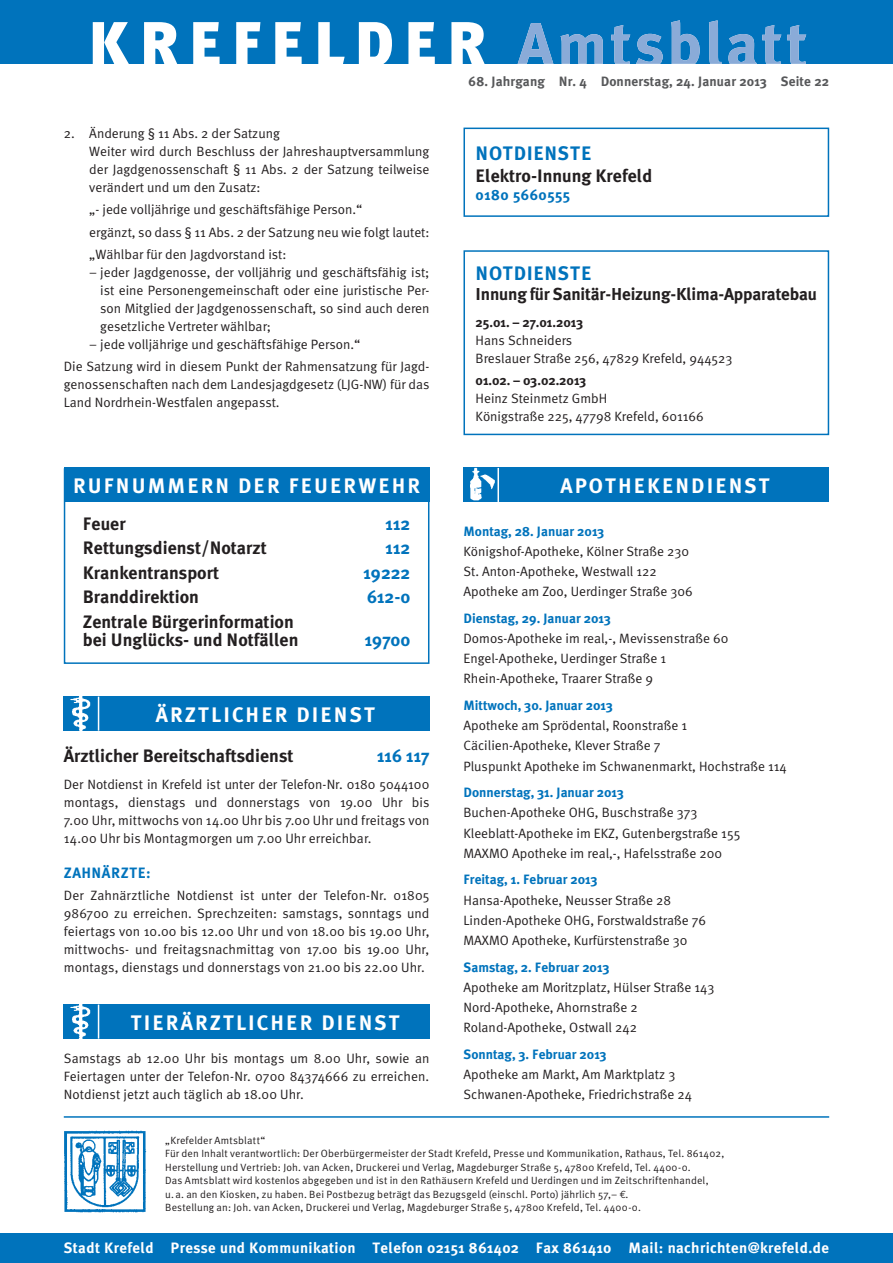
<style>
.page{position:relative;width:893px;height:1263px;background:#fff}
.page>*{position:absolute;margin:0;border:0;box-sizing:border-box;transform-origin:0 0}
.t1{font:700 21px "Meta Plus";letter-spacing:.1em;color:#fff}
.t2{font:700 19.5px "Meta Plus";letter-spacing:.04em;color:#0073bc}
.t3{font:700 18px/18px "Meta Plus";color:#231f20}
.t4{font:700 18px "Meta Plus";color:#0073bc}
.t5{font:700 17.25px "Meta Plus";letter-spacing:-.01em;color:#231f20}
.t6{font:700 15px "Meta Plus";letter-spacing:.025em;color:#fff}
.t7{font:700 15px "Meta Plus";letter-spacing:.035em;color:#0073bc}
.t8{font:13.5px/18px "Meta Normal";color:#231f20}
.t9{font:700 13.5px "Meta Plus";color:#0073bc}
.t10{font:700 13.5px "Meta Plus";letter-spacing:.01em;color:#57585a}
.t11{font:700 13.5px "Meta Plus";color:#231f20}
.t12{font:10.5px/13.5px "Meta Normal";letter-spacing:.015em;color:#231f20}
.s1{font-family:"Euro Mono"}
</style>
<div class="page">
<div style="left:0;top:0;width:893px;height:64px;background:#0073bc"></div>
<svg style="left:93px;top:22px;width:392px;height:42px"></svg>
<svg style="left:517px;top:20px;width:289px;height:44px"></svg>
<div style="left:0;top:1233px;width:893px;height:30px;background:#0073bc"></div>
<hr style="left:64px;top:1116px;width:765px;height:2px;background:#0073bc">
<img style="left:64px;top:1131px;width:82px;height:82px">
<svg style="left:63px;top:127px;width:767px;height:537px"></svg>
<div style="left:64px;top:468px;width:365px;height:34px;background:#0073bc"></div>
<div style="left:64px;top:697px;width:365px;height:34px;background:#0073bc"></div>
<hr style="left:98px;top:697px;width:1px;height:34px;background:#fff">
<img style="left:70px;top:697px;width:21px;height:34px">
<div style="left:64px;top:1004px;width:365px;height:34px;background:#0073bc"></div>
<hr style="left:98px;top:1004px;width:1px;height:34px;background:#fff">
<img style="left:70px;top:1004px;width:21px;height:34px">
<p class="t8" style="left:89px;top:126px;width:342px;text-indent:-26px">2. Änderung § 11 Abs. 2 der Satzung<br>Weiter wird durch Beschluss der Jahreshauptversammlung der Jagdgenossenschaft § 11 Abs. 2 der Satzung teilweise verändert und um den Zusatz:</p>
<p class="t8" style="left:89px;top:200px;width:342px;line-height:22.2px">„- jede volljährige und geschäftsfähige Person.“<br>ergänzt, so dass § 11 Abs. 2 der Satzung neu wie folgt lautet: „Wählbar für den Jagdvorstand ist:</p>
<p class="t8" style="left:100px;top:264px;width:331px;text-align:justify;text-indent:-11px">– jeder Jagdgenosse, der volljährig und geschäftsfähig ist; ist eine Personengemeinschaft oder eine juristische Per&shy;son Mitglied der Jagdgenossenschaft, so sind auch deren gesetzliche Vertreter wählbar;</p>
<p class="t8" style="left:64px;top:334px;width:367px;line-height:22.2px;text-indent:26px">– jede volljährige und geschäftsfähige Person.“<br>Die Satzung wird in diesem Punkt der Rahmensatzung für Jagd-</p>
<p class="t8" style="left:64px;top:377px;width:367px">genossenschaften nach dem Landesjagdgesetz (LJG-NW) für das<br>Land Nordrhein-Westfalen angepasst.</p>
<h1 class="t1" style="left:73px;top:477px;width:349px">RUFNUMMERN DER FEUERWEHR</h1>
<h3 class="t3" style="left:83px;top:516px;width:44px">Feuer</h3>
<h3 class="t4" style="left:386px;top:517px;width:26px">112</h3>
<h3 class="t3" style="left:83px;top:540px;width:185px">Rettungsdienst/Notarzt</h3>
<h3 class="t4" style="left:386px;top:541px;width:26px">112</h3>
<h3 class="t3" style="left:83px;top:565px;width:138px">Krankentransport</h3>
<h3 class="t4" style="left:363px;top:566px;width:48px">19222</h3>
<h3 class="t3" style="left:83px;top:589px;width:118px">Branddirektion</h3>
<h3 class="t4" style="left:367px;top:590px;width:45px">612-0</h3>
<h3 class="t3" style="left:83px;top:613px;width:217px">Zentrale Bürgerinformation bei Unglücks- und Notfällen</h3>
<h3 class="t4" style="left:365px;top:632px;width:47px">19700</h3>
<h1 class="t1" style="left:156px;top:706px;width:221px">ÄRZTLICHER DIENST</h1>
<h3 class="t3" style="left:64px;top:748px;width:231px">Ärztlicher Bereitschaftsdienst</h3>
<h3 class="t4" style="left:377px;top:749px;width:54px">116 117</h3>
<p class="t8" style="left:64px;top:776px;width:367px;text-align:justify">Der Notdienst in Krefeld ist unter der Telefon-Nr. 0180 5044100 montags, dienstags und donnerstags von 19.00 Uhr bis 7.00 Uhr, mittwochs von 14.00 Uhr bis 7.00 Uhr und freitags von 14.00 Uhr bis Montagmorgen um 7.00 Uhr erreichbar.</p>
<p class="t7" style="left:64px;top:867px;width:88px">ZAHNÄRZTE:</p>
<p class="t8" style="left:64px;top:887px;width:367px;text-align:justify">Der Zahnärztliche Notdienst ist unter der Telefon-Nr. 01805<br>986700 zu erreichen. Sprechzeiten: samstags, sonntags und feiertags von 10.00 bis 12.00 Uhr und von 18.00 bis 19.00 Uhr, mittwochs- und freitagsnachmittag von 17.00 bis 19.00 Uhr, montags, dienstags und donnerstags von 21.00 bis 22.00 Uhr.</p>
<h1 class="t1" style="left:131px;top:1014px;width:270px">TIERÄRZTLICHER DIENST</h1>
<p class="t8" style="left:64px;top:1050px;width:367px;text-align:justify">Samstags ab 12.00 Uhr bis montags um 8.00 Uhr, sowie an Feiertagen unter der Telefon-Nr. 0700 84374666 zu erreichen.<br>Notdienst jetzt auch täglich ab 18.00 Uhr.</p>
<p class="t10" style="left:469px;top:76px;width:362px">68. Jahrgang Nr. 4 Donnerstag, 24. Januar 2013 Seite 22</p>
<h2 class="t2" style="left:476px;top:146px;width:117px">NOTDIENSTE</h2>
<h3 class="t3" style="left:476px;top:168px;width:178px">Elektro-Innung Krefeld</h3>
<p class="t7" style="left:476px;top:189px;width:96px">0180 5660555</p>
<h2 class="t2" style="left:476px;top:265px;width:117px">NOTDIENSTE</h2>
<p class="t5" style="left:476px;top:288px;width:343px">Innung für Sanitär-Heizung-Klima-Apparatebau</p>
<p class="t11" style="left:476px;top:317px;width:109px">25.01. – 27.01.2013</p>
<p class="t8" style="left:476px;top:332px;width:258px">Hans Schneiders<br>Breslauer Straße 256, 47829 Krefeld, 944523</p>
<p class="t11" style="left:476px;top:375px;width:112px">01.02. – 03.02.2013</p>
<p class="t8" style="left:476px;top:390px;width:230px">Heinz Steinmetz GmbH<br>Königstraße 225, 47798 Krefeld, 601166</p>
<h1 class="t1" style="left:560px;top:478px;width:211px">APOTHEKENDIENST</h1>
<p class="t9" style="left:463px;top:526px;width:142px">Montag, 28. Januar 2013</p>
<p class="t8" style="left:463px;top:542px;width:231px;line-height:20.2px">Königshof-Apotheke, Kölner Straße 230<br>St. Anton-Apotheke, Westwall 122<br>Apotheke am Zoo, Uerdinger Straße 306</p>
<p class="t9" style="left:463px;top:613px;width:149px">Dienstag, 29. Januar 2013</p>
<p class="t8" style="left:463px;top:629px;width:266px;line-height:20.2px">Domos-Apotheke im real,-, Mevissenstraße 60<br>Engel-Apotheke, Uerdinger Straße 1<br>Rhein-Apotheke, Traarer Straße 9</p>
<p class="t9" style="left:463px;top:700px;width:151px">Mittwoch, 30. Januar 2013</p>
<p class="t8" style="left:463px;top:716px;width:325px;line-height:20.2px">Apotheke am Sprödental, Roonstraße 1<br>Cäcilien-Apotheke, Klever Straße 7<br>Pluspunkt Apotheke im Schwanenmarkt, Hochstraße 114</p>
<p class="t9" style="left:463px;top:787px;width:162px">Donnerstag, 31. Januar 2013</p>
<p class="t8" style="left:463px;top:804px;width:278px;line-height:20.2px">Buchen-Apotheke OHG, Buschstraße 373<br>Kleeblatt-Apotheke im EKZ, Gutenbergstraße 155<br>MAXMO Apotheke im real,-, Hafelsstraße 200</p>
<p class="t9" style="left:463px;top:874px;width:136px">Freitag, 1. Februar 2013</p>
<p class="t8" style="left:463px;top:891px;width:244px;line-height:20.2px">Hansa-Apotheke, Neusser Straße 28<br>Linden-Apotheke OHG, Forstwaldstraße 76<br>MAXMO Apotheke, Kurfürstenstraße 30</p>
<p class="t9" style="left:463px;top:962px;width:148px">Samstag, 2. Februar 2013</p>
<p class="t8" style="left:463px;top:978px;width:252px;line-height:20.2px">Apotheke am Moritzplatz, Hülser Straße 143<br>Nord-Apotheke, Ahornstraße 2<br>Roland-Apotheke, Ostwall 242</p>
<p class="t9" style="left:463px;top:1049px;width:145px">Sonntag, 3. Februar 2013</p>
<p class="t8" style="left:463px;top:1065px;width:230px;line-height:20.2px">Apotheke am Markt, Am Marktplatz 3<br>Schwanen-Apotheke, Friedrichstraße 24</p>
<p class="t12" style="left:165px;top:1134px;width:561px">„Krefelder Amtsblatt“<br>Für den Inhalt verantwortlich: Der Oberbürgermeister der Stadt Krefeld, Presse und Kommunikation, Rathaus, Tel. 861402, Herstellung und Vertrieb: Joh. van Acken, Druckerei und Verlag, Magdeburger Straße 5, 47800 Krefeld, Tel. 4400-0.<br>Das Amtsblatt wird kostenlos abgegeben und ist in den Rathäusern Krefeld und Uerdingen und im Zeitschriftenhandel,<br>u. a. an den Kiosken, zu haben. Bei Postbezug beträgt das Bezugsgeld (einschl. Porto) jährlich 57,– <span class="s1">€</span>.<br>Bestellung an: Joh. van Acken, Druckerei und Verlag, Magdeburger Straße 5, 47800 Krefeld, Tel. 4400-0.</p>
<p class="t6" style="left:64px;top:1242px;width:767px">Stadt Krefeld Presse und Kommunikation Telefon 02151 861402 Fax 861410 Mail: nachrichten@krefeld.de</p>
</div>
